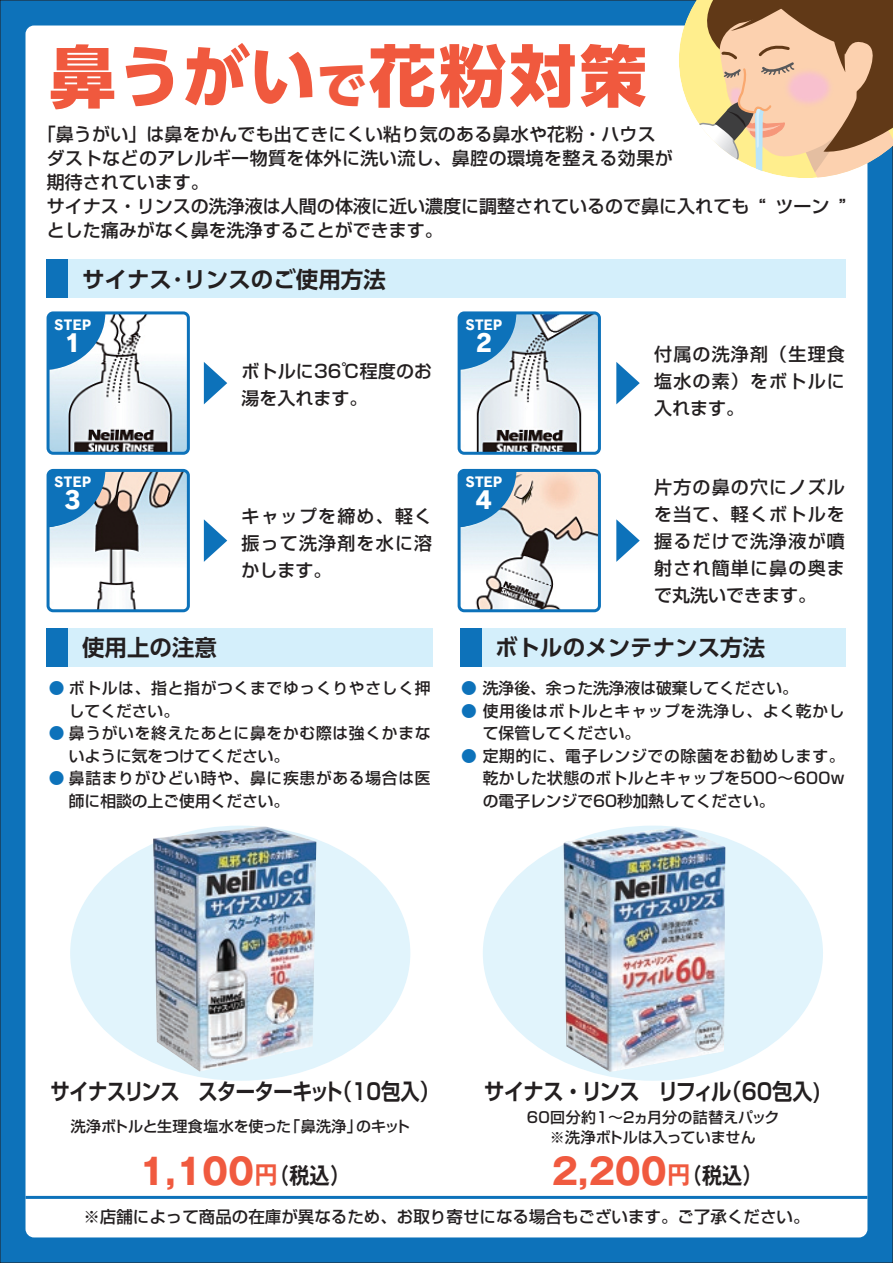
<style>
.page{position:relative;width:893px;height:1263px;background:#0d72ba}
.page>*{position:absolute;margin:0;border:0;box-sizing:border-box;transform-origin:0 0}
.t1{font:800 66.9px "UD Shin Go Pr 6";letter-spacing:.025em;color:#f0593e}
.t2{font:700 35.85px "Gothic MB101 Pr 6";color:#f05a3f;scale:.96 1}
.t3{font:24px "Rodin Pro EB";color:#fff}
.t4{font:700 22.5px "UD Shin Go Pr 6 De";color:#231f20}
.t5{font:700 22.5px "Shin Go Pr 6 De";letter-spacing:-.05em;color:#231f20;scale:.86 1}
.t6{font:700 22.5px "Shin Go Pr 6 De";letter-spacing:-.12em;color:#231f20;scale:.9 1}
.t7{font:500 18px/27px "Shin Go Pr 6";letter-spacing:.01em;color:#231f20;text-align:justify}
.t8{font:500 16.5px "Shin Go Pr 6";color:#231f20}
.t9{font:500 15.75px/22.5px "Shin Go Pr 6";letter-spacing:.045em;color:#231f20}
.t10{font:500 15.75px/22.5px "Shin Go Pr 6";letter-spacing:.025em;color:#231f20}
.t11{font:500 15.75px "Shin Go Pr 6";color:#231f20}
.t12{font:500 15px/19.5px "Shin Go Pr 6";letter-spacing:.005em;color:#231f20;text-align:center}
.t13{font:13.5px "Rodin Pro EB";color:#fff}
.s1{font-size:49.8px}
.s2{color:#0d72ba}
.s3{font-family:"Gothic MB101 Pr 6 De";font-size:24.45px}
.s4{font-family:"Gothic MB101 Pr 6 De";font-size:22.65px;color:#231f20}
</style>
<div class="page">
<div style="left:26px;top:26px;width:841px;height:1211px;background:#fff;border-radius:9px"></div>
<div style="left:70px;top:825px;width:340px;height:256px;background:#e1f4fc;border-radius:50%"></div>
<div style="left:483px;top:825px;width:340px;height:256px;background:#e1f4fc;border-radius:50%"></div>
<img style="left:153px;top:826px;width:163px;height:245px">
<img style="left:564px;top:827px;width:161px;height:245px">
<hr style="left:26px;top:1196px;width:841px;height:3px;background:#0d72ba">
<img style="left:51px;top:315px;width:135px;height:136px">
<div style="left:47px;top:311px;width:143px;height:144px;border:3px solid #0d72ba;border-radius:5px"></div>
<img style="left:462px;top:315px;width:135px;height:136px">
<div style="left:458px;top:311px;width:143px;height:144px;border:3px solid #0d72ba;border-radius:5px"></div>
<svg style="left:204px;top:362px;width:23px;height:42px"></svg>
<svg style="left:616px;top:362px;width:24px;height:42px"></svg>
<svg style="left:204px;top:519px;width:23px;height:43px"></svg>
<svg style="left:616px;top:519px;width:24px;height:43px"></svg>
<div style="left:47px;top:260px;width:799px;height:38px;background:#d4effb"></div>
<div style="left:47px;top:260px;width:21px;height:38px;background:#0d72ba"></div>
<div style="left:47px;top:628px;width:385px;height:38px;background:#d4effb"></div>
<div style="left:460px;top:628px;width:385px;height:38px;background:#d4effb"></div>
<div style="left:47px;top:628px;width:21px;height:38px;background:#0d72ba"></div>
<div style="left:460px;top:628px;width:21px;height:38px;background:#0d72ba"></div>
<svg style="left:48px;top:313px;width:57px;height:57px"></svg>
<svg style="left:459px;top:313px;width:57px;height:57px;background:#3789c3"></svg>
<img style="left:51px;top:473px;width:135px;height:135px">
<div style="left:47px;top:469px;width:143px;height:143px;border:3px solid #0d72ba;border-radius:5px"></div>
<img style="left:462px;top:473px;width:135px;height:135px">
<div style="left:458px;top:469px;width:143px;height:143px;border:3px solid #0d72ba;border-radius:5px"></div>
<svg style="left:48px;top:470px;width:57px;height:57px;background:#3181b9"></svg>
<svg style="left:459px;top:470px;width:57px;height:57px;background:#3888c1"></svg>
<svg style="left:679px;top:0;width:214px;height:178px;background:#c9ac89"></svg>
<h1 class="t1" style="left:49px;top:21px;width:599px">鼻うがい<span class="s1">で</span>花粉対策</h1>
<p class="t7" style="left:47px;top:121px;width:801px;line-height:24px;text-align:left;text-indent:-9px">「鼻うがい」は鼻をかんでも出てきにくい粘り気のある鼻水や花粉・ハウス<br>ダストなどのアレルギー物質を体外に洗い流し、鼻腔の環境を整える効果が<br>期待されています。<br>サイナス・リンスの洗浄液は人間の体液に近い濃度に調整されているので鼻に入れても “ ツーン ”とした痛みがなく鼻を洗浄することができます。</p>
<p class="t4" style="left:82px;top:261px;width:305px">サイナス･リンスのご使用方法</p>
<p class="t13" style="left:54px;top:316px;width:39px">STEP</p>
<h3 class="t3" style="left:65px;top:326px;width:18px">1</h3>
<p class="t13" style="left:54px;top:473px;width:39px">STEP</p>
<h3 class="t3" style="left:65px;top:484px;width:18px">3</h3>
<p class="t7" style="left:241px;top:357px;width:192px">ボトルに36℃程度のお湯を入れます。</p>
<p class="t7" style="left:241px;top:501px;width:192px">キャップを締め、軽く振って洗浄剤を水に溶かします。</p>
<p class="t13" style="left:465px;top:316px;width:39px">STEP</p>
<h3 class="t3" style="left:476px;top:326px;width:18px">2</h3>
<p class="t13" style="left:465px;top:473px;width:39px">STEP</p>
<h3 class="t3" style="left:476px;top:484px;width:18px">4</h3>
<p class="t7" style="left:654px;top:340px;width:192px">付属の洗浄剤（生理食塩水の素）をボトルに入れます。</p>
<p class="t7" style="left:654px;top:473px;width:192px">片方の鼻の穴にノズルを当て、軽くボトルを握るだけで洗浄液が噴射され簡単に鼻の奥まで丸洗いできます。</p>
<p class="t4" style="left:82px;top:629px;width:137px">使用上の注意</p>
<p class="t4" style="left:495px;top:629px;width:271px">ボトルのメンテナンス方法</p>
<p class="t9" style="left:69px;top:676px;width:363px;text-indent:-20px"><span class="s2">●</span> ボトルは、指と指がつくまでゆっくりやさしく押してください。</p>
<p class="t9" style="left:69px;top:721px;width:363px;text-indent:-20px"><span class="s2">●</span> 鼻うがいを終えたあとに鼻をかむ際は強くかまないように気をつけてください。</p>
<p class="t9" style="left:69px;top:766px;width:363px;text-indent:-20px"><span class="s2">●</span> 鼻詰まりがひどい時や、鼻に疾患がある場合は医師に相談の上ご使用ください。</p>
<p class="t11" style="left:461px;top:675px;width:338px"><span class="s2">●</span> 洗浄後、余った洗浄液は破棄してください。</p>
<p class="t9" style="left:461px;top:698px;width:385px"><span class="s2">●</span> 使用後はボトルとキャップを洗浄し、よく乾かし</p>
<p class="t9" style="left:461px;top:743px;width:385px"><span class="s2">●</span> 定期的に、電子レンジでの除菌をお勧めします。</p>
<p class="t11" style="left:483px;top:720px;width:159px">て保管してください。</p>
<p class="t10" style="left:483px;top:766px;width:363px">乾かした状態のボトルとキャップを500～600wの電子レンジで60秒加熱してください。</p>
<p class="t5" style="left:50px;top:1073px;width:454px">サイナスリンス　スターターキット（１０包入）</p>
<p class="t12" style="left:71px;top:1115px;width:341px">洗浄ボトルと生理食塩水を使った「鼻洗浄」のキット</p>
<p class="t6" style="left:484px;top:1073px;width:376px">サイナス・リンス　リフィル（６０包入)</p>
<p class="t12" style="left:527px;top:1107px;width:254px">60回分約1～2ヵ月分の詰替えパック※洗浄ボトルは入っていません</p>
<h2 class="t2" style="left:139px;top:1142px;width:221px">1,100<span class="s3">円</span><span class="s4">（税込）</span></h2>
<h2 class="t2" style="left:552px;top:1142px;width:221px">2,200<span class="s3">円</span><span class="s4">（税込）</span></h2>
<p class="t8" style="left:83px;top:1203px;width:728px">※店舗によって商品の在庫が異なるため、お取り寄せになる場合もございます。ご了承ください。</p>
</div>
